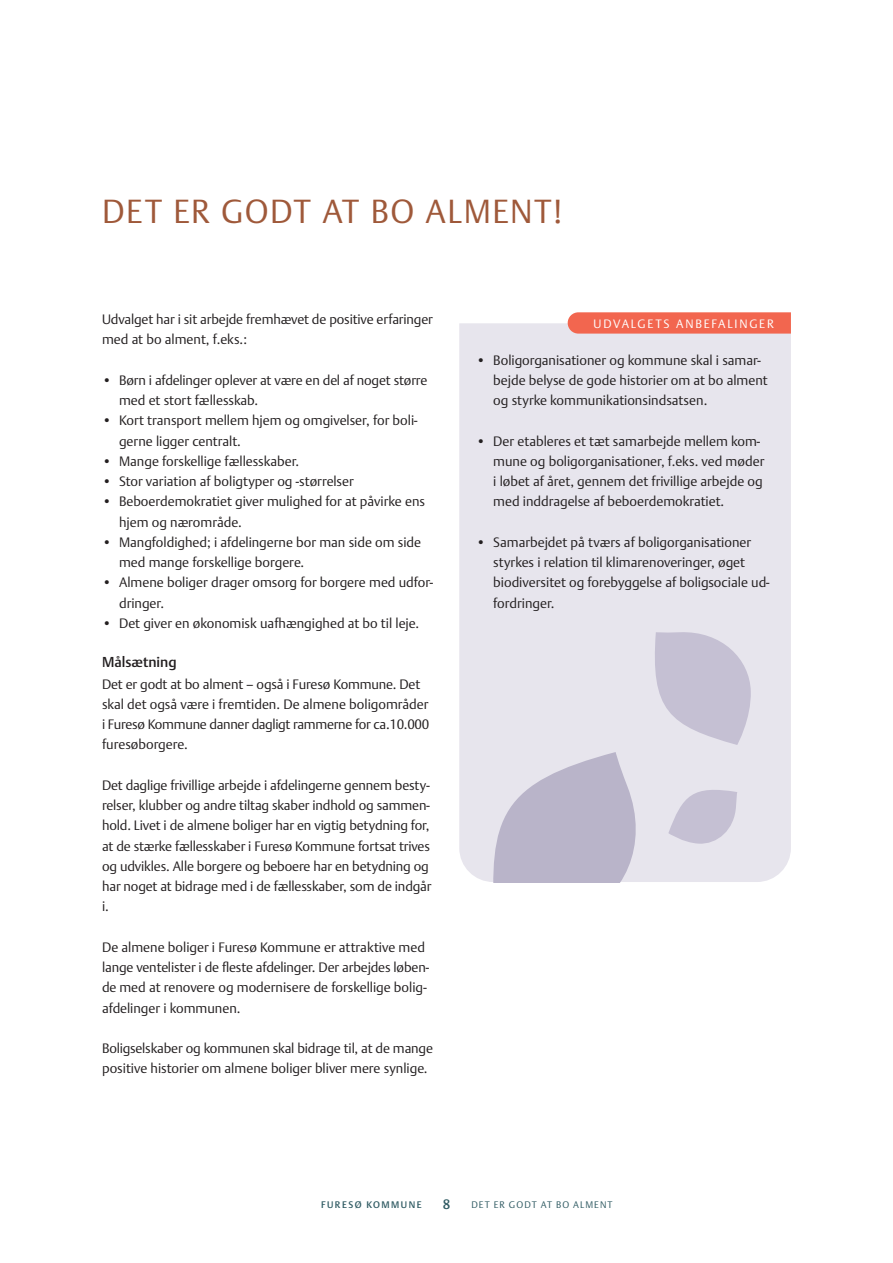
<style>
.page{position:relative;width:893px;height:1263px;background:#fff}
.page>*{position:absolute;margin:0;border:0;box-sizing:border-box;transform-origin:0 0}
.R{font:300 33px "DTL Argo TOT";letter-spacing:.045em;color:#9f593a}
.M{font:500 14.25px "DTL Argo TOT";color:#231f20}
.B_indryk{font:300 13.5px/20.2px "DTL Argo TOT";color:#231f20}
.B{font:300 13.5px/20.2px "DTL Argo TOT";letter-spacing:-.01em;color:#231f20}
.t1{font:500 13.5px "DTL Argo TOT";color:#305b63}
.Fakta-overskrift{font:300 12px "DTL Argo TOT";letter-spacing:.15em;color:#fff}
.t2{font:300 9.45px "DTL Argo TOT";letter-spacing:.115em;color:#305b63}
.t3{font:500 9.45px "DTL Argo TOT";letter-spacing:.155em;color:#305b63}
</style>
<div class="page">
<div style="left:459px;top:323px;width:332px;height:559px;background:#e7e5ed"></div>
<svg style="left:568px;top:312px;width:223px;height:22px;background:#f16b55"></svg>
<svg style="left:488px;top:752px;width:162px;height:130px;background:#c7c3d4"></svg>
<svg style="left:650px;top:631px;width:101px;height:114px;background:#cecada"></svg>
<svg style="left:668px;top:785px;width:69px;height:60px;background:#d0ccdb"></svg>
<p class="R" style="left:102px;top:191px;width:462px">DET ER GODT AT BO ALMENT!</p>
<p class="B" style="left:102px;top:309px;width:332px">Udvalget har i sit arbejde fremhævet de positive erfaringer med at bo alment, f.eks.:</p>
<p class="B_indryk" style="left:119px;top:370px;width:310px;text-indent:-17px">• Børn i afdelinger oplever at være en del af noget større med et stort fællesskab.</p>
<p class="B_indryk" style="left:119px;top:410px;width:300px;text-indent:-17px">• Kort transport mellem hjem og omgivelser, for boli&shy;gerne ligger centralt.</p>
<p class="B_indryk" style="left:102px;top:451px;width:199px">• Mange forskellige fællesskaber.</p>
<p class="B_indryk" style="left:102px;top:471px;width:253px">• Stor variation af boligtyper og -størrelser</p>
<p class="B_indryk" style="left:119px;top:491px;width:307px;text-indent:-17px">• Beboerdemokratiet giver mulighed for at påvirke ens hjem og nærområde.</p>
<p class="B_indryk" style="left:119px;top:532px;width:304px;text-indent:-17px">• Mangfoldighed; i afdelingerne bor man side om side med mange forskellige borgere.</p>
<p class="B_indryk" style="left:119px;top:572px;width:316px;text-indent:-17px">• Almene boliger drager omsorg for borgere med udfor&shy;dringer.</p>
<p class="B_indryk" style="left:102px;top:613px;width:319px">• Det giver en økonomisk uafhængighed at bo til leje.</p>
<p class="M" style="left:102px;top:653px;width:76px">Målsætning</p>
<p class="B" style="left:102px;top:674px;width:329px">Det er godt at bo alment – også i Furesø Kommune. Det skal det også være i fremtiden. De almene boligområder i Furesø Kommune danner dagligt rammerne for ca.10.000 furesøborgere.</p>
<p class="B" style="left:102px;top:775px;width:331px">Det daglige frivillige arbejde i afdelingerne gennem besty&shy;relser, klubber og andre tiltag skaber indhold og sammen&shy;hold. Livet i de almene boliger har en vigtig betydning for, at de stærke fællesskaber i Furesø Kommune fortsat trives og udvikles. Alle borgere og beboere har en betydning og har noget at bidrage med i de fællesskaber, som de indgår i.</p>
<p class="B" style="left:102px;top:937px;width:328px">De almene boliger i Furesø Kommune er attraktive med lange ventelister i de fleste afdelinger. Der arbejdes løben&shy;de med at renovere og modernisere de forskellige bolig&shy;afdelinger i kommunen.</p>
<p class="B" style="left:102px;top:1038px;width:332px">Boligselskaber og kommunen skal bidrage til, at de mange positive historier om almene boliger bliver mere synlige.</p>
<p class="Fakta-overskrift" style="left:594px;top:316px;width:182px">UDVALGETS ANBEFALINGER</p>
<p class="B_indryk" style="left:493px;top:350px;width:276px;text-indent:-17px">• Boligorganisationer og kommune skal i samar&shy;bejde belyse de gode historier om at bo alment og styrke kommunikationsindsatsen.</p>
<p class="B_indryk" style="left:493px;top:431px;width:273px;text-indent:-17px">• Der etableres et tæt samarbejde mellem kom&shy;mune og boligorganisationer, f.eks. ved møder i løbet af året, gennem det frivillige arbejde og med inddragelse af beboerdemokratiet.</p>
<p class="B_indryk" style="left:493px;top:532px;width:278px;text-indent:-17px">• Samarbejdet på tværs af boligorganisationer styrkes i relation til klimarenoveringer, øget biodiversitet og forebyggelse af boligsociale ud&shy;fordringer.</p>
<p class="t3" style="left:321px;top:1199px;width:102px">FURESØ KOMMUNE</p>
<p class="t1" style="left:443px;top:1196px;width:9px">8</p>
<p class="t2" style="left:471px;top:1199px;width:143px">DET ER GODT AT BO ALMENT</p>
</div>
